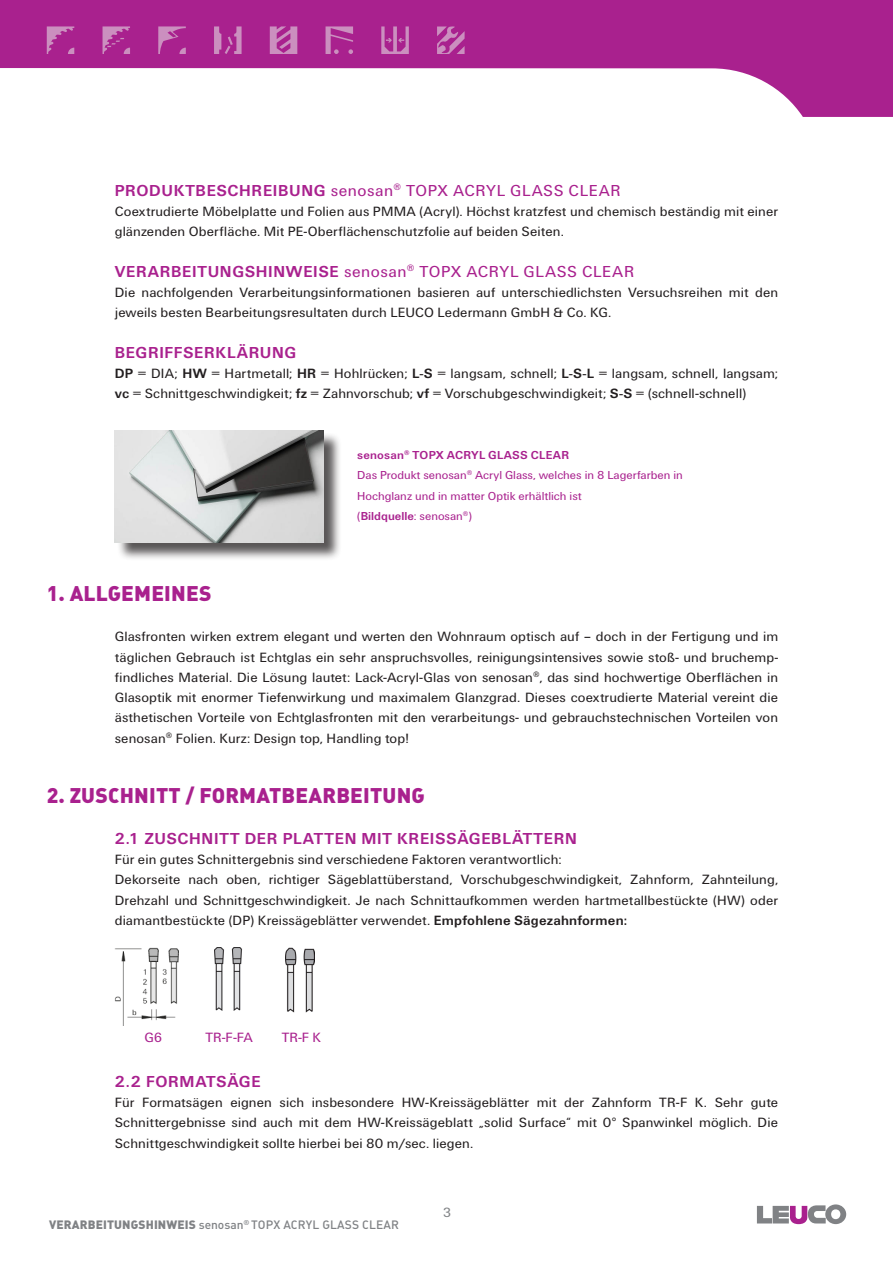
<style>
.page{position:relative;width:893px;height:1263px;background:#fff}
.page>*{position:absolute;margin:0;border:0;box-sizing:border-box;transform-origin:0 0}
.t1{font:900 21px "DIN Pro";letter-spacing:.01em;color:#a9218e}
.t2{font:16.5px "LEUCO UN";letter-spacing:.035em;color:#a9218e}
.t3{font:700 16.5px "LEUCO UN";letter-spacing:.04em;color:#a9218e}
.t4{font:13.95px/20.2px "LEUCO UN";letter-spacing:.01em;color:#231f20}
.t5{font:13.95px "LEUCO UN";color:#a9218e}
.t6{font:13.95px "LEUCO UN";color:#808285}
.t7{font:12px/20.2px "LEUCO UN";color:#a9218e}
.t8{font:500 12px "DIN Pro";letter-spacing:.01em;color:#808285}
.s1{font-weight:700}
.s2{font-weight:900}
</style>
<div class="page">
<svg style="left:0;top:0;width:893px;height:117px;fill:#a9218e"></svg>
<svg style="left:326px;top:26px;width:27px;height:28px"></svg>
<svg style="left:214px;top:26px;width:28px;height:28px"></svg>
<svg style="left:47px;top:26px;width:27px;height:28px"></svg>
<svg style="left:103px;top:26px;width:27px;height:28px"></svg>
<svg style="left:437px;top:26px;width:28px;height:28px"></svg>
<svg style="left:158px;top:26px;width:28px;height:28px"></svg>
<svg style="left:270px;top:26px;width:27px;height:28px"></svg>
<svg style="left:381px;top:26px;width:28px;height:28px"></svg>
<svg style="left:757px;top:1204px;width:89px;height:20px"></svg>
<img style="left:215px;top:948px;width:27px;height:62px">
<img style="left:286px;top:948px;width:28px;height:65px">
<img style="left:115px;top:947px;width:64px;height:78px">
<div style="left:117px;top:432px;width:225px;height:129px;background:#231f20;opacity:.75"></div>
<img style="left:115px;top:430px;width:208px;height:112px">
<p class="t2" style="left:115px;top:181px;width:507px"><span class="s1">PRODUKTBESCHREIBUNG</span> senosan<sup>®</sup> TOPX ACRYL GLASS CLEAR</p>
<p class="t4" style="left:115px;top:201px;width:665px">Coextrudierte Möbelplatte und Folien aus PMMA (Acryl). Höchst kratzfest und chemisch beständig mit einer glänzenden Oberfläche. Mit PE-Oberflächenschutzfolie auf beiden Seiten.</p>
<p class="t2" style="left:115px;top:262px;width:521px"><span class="s1">VERARBEITUNGSHINWEISE</span> senosan<sup>®</sup> TOPX ACRYL GLASS CLEAR</p>
<p class="t4" style="left:115px;top:282px;width:665px">Die nachfolgenden Verarbeitungsinformationen basieren auf unterschiedlichsten Versuchsreihen mit den jeweils besten Bearbeitungsresultaten durch LEUCO Ledermann GmbH &amp; Co. KG.</p>
<p class="t3" style="left:115px;top:343px;width:183px">BEGRIFFSERKLÄRUNG</p>
<p class="t4" style="left:115px;top:363px;width:665px"><span class="s1">DP</span> = DIA; <span class="s1">HW</span> = Hartmetall; <span class="s1">HR</span> = Hohlrücken; <span class="s1">L-S</span> = langsam, schnell; <span class="s1">L-S-L</span> = langsam, schnell, langsam; <span class="s1">vc</span> = Schnittgeschwindigkeit; <span class="s1">fz</span> = Zahnvorschub; <span class="s1">vf</span> = Vorschubgeschwindigkeit; <span class="s1">S-S</span> = (schnell-schnell)</p>
<h1 class="t1" style="left:47px;top:579px;width:166px">1. ALLGEMEINES</h1>
<p class="t7" style="left:357px;top:445px;width:327px"><span class="s1">senosan</span><sup>®</sup> <span class="s1">TOPX ACRYL GLASS CLEAR<br></span>Das Produkt senosan<sup>®</sup> Acryl Glass, welches in 8 Lagerfarben in Hochglanz und in matter Optik erhältlich ist<br>(<span class="s1">Bildquelle</span>: senosan<sup>®</sup>)</p>
<p class="t4" style="left:115px;top:627px;width:665px;text-align:justify">Glasfronten wirken extrem elegant und werten den Wohnraum optisch auf – doch in der Fertigung und im täglichen Gebrauch ist Echtglas ein sehr anspruchsvolles, reinigungsintensives sowie stoß- und bruchemp&shy;findliches Material. Die Lösung lautet: Lack-Acryl-Glas von senosan<sup>®</sup>, das sind hochwertige Oberflächen in Glasoptik mit enormer Tiefenwirkung und maximalem Glanzgrad. Dieses coextrudierte Material vereint die ästhetischen Vorteile von Echtglasfronten mit den verarbeitungs- und gebrauchstechnischen Vorteilen von senosan<sup>®</sup> Folien. Kurz: Design top, Handling top!</p>
<h1 class="t1" style="left:47px;top:781px;width:380px">2. ZUSCHNITT / FORMATBEARBEITUNG</h1>
<p class="t3" style="left:115px;top:829px;width:464px">2.1 ZUSCHNITT DER PLATTEN MIT KREISSÄGEBLÄTTERN</p>
<p class="t4" style="left:115px;top:849px;width:665px">Für ein gutes Schnittergebnis sind verschiedene Faktoren verantwortlich:<br>Dekorseite nach oben, richtiger Sägeblattüberstand, Vorschubgeschwindigkeit, Zahnform, Zahnteilung, Drehzahl und Schnittgeschwindigkeit. Je nach Schnittaufkommen werden hartmetallbestückte (HW) oder diamantbestückte (DP) Kreissägeblätter verwendet. <span class="s1">Empfohlene Sägezahnformen:</span></p>
<p class="t5" style="left:145px;top:1030px;width:19px">G6</p>
<p class="t5" style="left:206px;top:1030px;width:49px">TR-F-FA</p>
<p class="t5" style="left:282px;top:1029px;width:41px">TR-F K</p>
<p class="t3" style="left:115px;top:1072px;width:147px">2.2 FORMATSÄGE</p>
<p class="t4" style="left:115px;top:1092px;width:665px;text-align:justify">Für Formatsägen eignen sich insbesondere HW-Kreissägeblätter mit der Zahnform TR-F K. Sehr gute Schnittergebnisse sind auch mit dem HW-Kreissägeblatt „solid Surface“ mit 0° Spanwinkel möglich. Die Schnittgeschwindigkeit sollte hierbei bei 80 m/sec. liegen.</p>
<p class="t8" style="left:49px;top:1216px;width:351px"><span class="s2">VERARBEITUNGSHINWEIS</span> senosan<sup>®</sup> TOPX ACRYL GLASS CLEAR</p>
<p class="t6" style="left:443px;top:1204px;width:10px">3</p>
</div>
